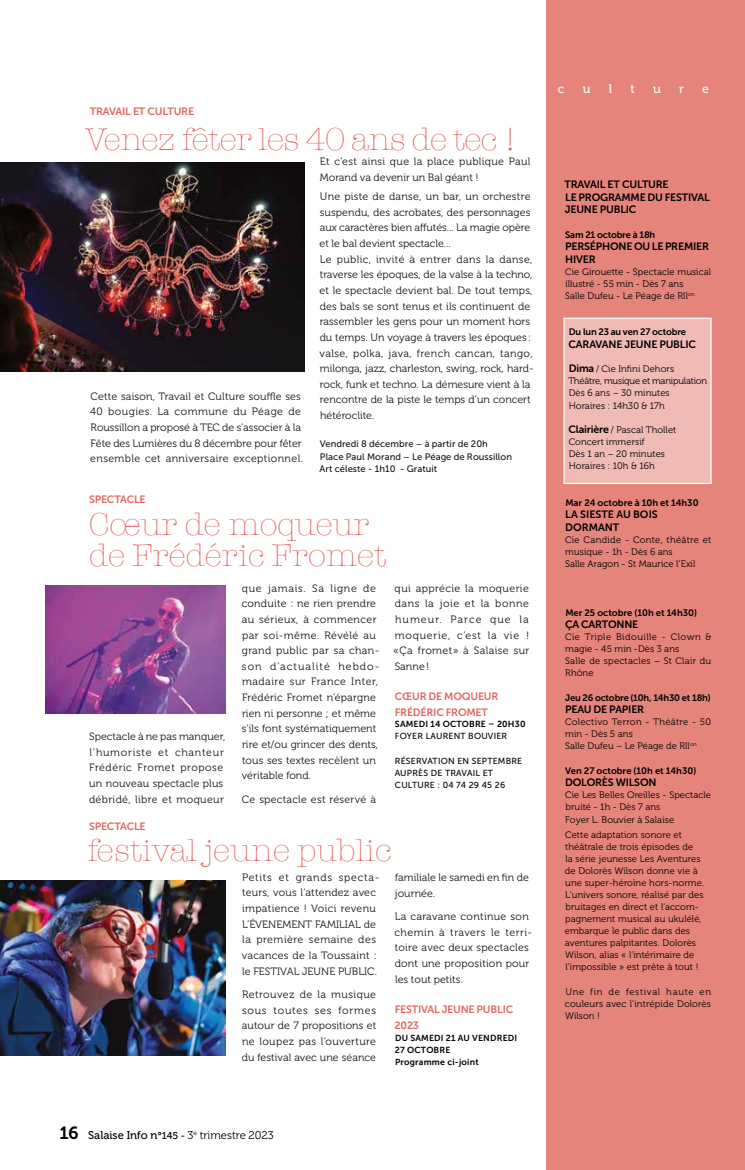
<style>
.page{position:relative;width:745px;height:1170px;background:#fff}
.page>*{position:absolute;margin:0;border:0;box-sizing:border-box;transform-origin:0 0}
.t1{font:300 32.5px/31.2px "American Typewriter";color:#e26762}
.t2{font:300 32.5px "American Typewriter";letter-spacing:-.02em;color:#e26762}
.t3{font:12.5px "Museo 500";color:#fff}
.t4{font:11.25px "Museo 300";color:#000}
.t5{font:10.62px/15.6px "Museo 300";letter-spacing:.015em;color:#181717}
.t6{font:10.62px/12.5px "Museo Sans 700";letter-spacing:-.02em;color:#000}
.t7{font:10.62px/15.6px "Museo 300";letter-spacing:.035em;color:#181717}
.t8{font:10.62px/15px "Museo Sans 700";letter-spacing:-.02em;color:#e26762}
.t9{font:10.62px/12.5px "Museo Sans 700";color:#000}
.t10{font:9.38px/12px "Museo 300";letter-spacing:.01em;color:#000}
.t11{font:9.38px "Museo Sans 700";letter-spacing:-.015em;color:#000}
.t12{font:9.38px/12.5px "Museo Sans 500";letter-spacing:.005em;color:#181717}
.t13{font:9.38px/12px "Museo 300";letter-spacing:.03em;color:#000}
.t14{font:8.75px/12px "Museo Sans 500";letter-spacing:.02em;color:#000}
.t15{font:8.75px/12px "Museo Sans 700";letter-spacing:.02em;color:#000}
.s1{font-family:"Museo 700";font-size:17.5px}
.s2{font-family:"Museo 500"}
.s3{font-family:"Museo 500";font-size:10px}
.s4{font-family:"Museo Sans 700";font-size:10.62px}
</style>
<div class="page">
<div style="left:546px;top:0;width:198px;height:1169px;background:#e4847a"></div>
<img style="left:0;top:163px;width:304px;height:208px">
<img style="left:45px;top:585px;width:180px;height:128px">
<img style="left:0;top:880px;width:225px;height:175px">
<div style="left:563px;top:318px;width:147px;height:165px;background:#f0bab5"></div>
<div style="left:563px;top:317px;width:148px;height:167px;border:1px solid #fff"></div>
<p class="t8" style="left:90px;top:104px;width:106px">TRAVAIL ET CULTURE</p>
<h1 class="t2" style="left:86px;top:115px;width:432px">Venez fêter les 40 ans de tec !</h1>
<p class="t5" style="left:90px;top:388px;width:214px">Cette saison, Travail et Culture souffle ses 40 bougies. La commune du Péage de Roussillon a proposé à TEC de s’associer à la Fête des Lumières du 8 décembre pour fêter ensemble cet anniversaire exceptionnel.</p>
<p class="t5" style="left:320px;top:154px;width:212px">Et c’est ainsi que la place publique Paul<br>Morand va devenir un Bal géant !</p>
<p class="t5" style="left:319px;top:189px;width:215px">Une piste de danse, un bar, un orchestre suspendu, des acrobates, des personnages aux caractères bien affutés... La magie opère et le bal devient spectacle...<br>Le public, invité à entrer dans la danse, traverse les époques, de la valse à la techno, et le spectacle devient bal. De tout temps, des bals se sont tenus et ils continuent de rassembler les gens pour un moment hors du temps. Un voyage à travers les époques : valse, polka, java, french cancan, tango, milonga, jazz, charleston, swing, rock, hard&shy;rock, funk et techno. La démesure vient à la rencontre de la piste le temps d’un concert hétéroclite.</p>
<p class="t12" style="left:319px;top:437px;width:194px">Vendredi 8 décembre – à partir de 20h<br>Place Paul Morand – Le Péage de Roussillon<br>Art céleste - 1h10 - Gratuit</p>
<p class="t8" style="left:89px;top:492px;width:58px">SPECTACLE</p>
<h1 class="t1" style="left:89px;top:507px;width:299px">Cœur de moqueur de Frédéric Fromet</h1>
<p class="t7" style="left:89px;top:728px;width:138px">Spectacle à ne pas manquer, l’humoriste et chanteur<br>Frédéric Fromet propose un nouveau spectacle plus débridé, libre et moqueur</p>
<p class="t5" style="left:241px;top:580px;width:139px">que jamais. Sa ligne de conduite : ne rien prendre au sérieux, à commencer par soi-même. Révélé au grand public par sa chan&shy;son d’actualité hebdo&shy;madaire sur France Inter,<br>Frédéric Fromet n’épargne rien ni personne ; et même s’ils font systématiquement rire et/ou grincer des dents, tous ses textes recèlent un véritable fond.</p>
<p class="t5" style="left:242px;top:791px;width:135px">Ce spectacle est réservé à</p>
<p class="t5" style="left:393px;top:580px;width:137px;text-align:justify">qui apprécie la moquerie dans la joie et la bonne humeur. Parce que la moquerie, c’est la vie ! «Ça fromet» à Salaise sur Sanne!</p>
<p class="t8" style="left:394px;top:689px;width:105px">CŒUR DE MOQUEUR<br>FRÉDÉRIC FROMET</p>
<p class="t15" style="left:395px;top:718px;width:132px">SAMEDI 14 OCTOBRE – 20H30</p>
<p class="t14" style="left:394px;top:730px;width:114px">FOYER LAURENT BOUVIER</p>
<p class="t14" style="left:394px;top:754px;width:129px">RÉSERVATION EN SEPTEMBRE<br>AUPRÈS DE TRAVAIL ET<br>CULTURE : 04 74 29 45 26</p>
<p class="t8" style="left:89px;top:818px;width:58px">SPECTACLE</p>
<h1 class="t1" style="left:87px;top:833px;width:306px">festival jeune public</h1>
<p class="t5" style="left:242px;top:869px;width:139px">Petits et grands specta&shy;teurs, vous l’attendez avec impatience ! Voici revenu<br>L’ÉVENEMENT FAMILIAL de la première semaine des vacances de la Toussaint : le FESTIVAL JEUNE PUBLIC.</p>
<p class="t5" style="left:242px;top:986px;width:136px;text-align:justify">Retrouvez de la musique sous toutes ses formes autour de 7 propositions et ne loupez pas l’ouverture du festival avec une séance</p>
<p class="t5" style="left:394px;top:869px;width:135px">familiale le samedi en fin de journée.</p>
<p class="t5" style="left:394px;top:908px;width:139px">La caravane continue son chemin à travers le terri&shy;toire avec deux spectacles dont une proposition pour les tout petits.</p>
<p class="t8" style="left:394px;top:1001px;width:120px;line-height:15.6px">FESTIVAL JEUNE PUBLIC<br>2023</p>
<p class="t15" style="left:394px;top:1031px;width:124px">DU SAMEDI 21 AU VENDREDI<br>27 OCTOBRE<br>Programme ci-joint</p>
<p class="t4" style="left:59px;top:1128px;width:216px"><span class="s1">16</span> <span class="s2">Salaise Info n°</span><span class="s3">145 -</span> 3<sup>e</sup> trimestre 2023</p>
<p class="t3" style="left:557px;top:82px;width:8px">c</p>
<p class="t3" style="left:582px;top:82px;width:9px">u</p>
<p class="t3" style="left:608px;top:82px;width:5px">l</p>
<p class="t3" style="left:630px;top:82px;width:6px">t</p>
<p class="t3" style="left:652px;top:82px;width:9px">u</p>
<p class="t3" style="left:678px;top:82px;width:6px">r</p>
<p class="t3" style="left:701px;top:82px;width:8px">e</p>
<p class="t6" style="left:564px;top:178px;width:147px">TRAVAIL ET CULTURE<br>LE PROGRAMME DU FESTIVAL<br>JEUNE PUBLIC</p>
<p class="t11" style="left:565px;top:229px;width:91px">Sam 21 octobre à 18h</p>
<p class="t6" style="left:565px;top:240px;width:145px">PERSÉPHONE OU LE PREMIER<br>HIVER</p>
<p class="t10" style="left:564px;top:266px;width:147px">Cie Girouette - Spectacle musical illustré - 55 min - Dès 7 ans<br>Salle Dufeu - Le Péage de Rll<sup>on</sup></p>
<p class="t11" style="left:568px;top:327px;width:119px">Du lun 23 au ven 27 octobre</p>
<p class="t6" style="left:568px;top:338px;width:129px">CARAVANE JEUNE PUBLIC</p>
<p class="t10" style="left:568px;top:363px;width:140px"><span class="s4">Dima</span> / Cie Infini Dehors<br>Théâtre, musique et manipulation<br>Dès 6 ans – 30 minutes<br>Horaires : 14h30 &amp; 17h</p>
<p class="t10" style="left:568px;top:424px;width:109px"><span class="s4">Clairière</span> / Pascal Thollet<br>Concert immersif<br>Dès 1 an – 20 minutes<br>Horaires : 10h &amp; 16h</p>
<p class="t11" style="left:565px;top:497px;width:135px">Mar 24 octobre à 10h et 14h30</p>
<p class="t9" style="left:565px;top:508px;width:94px">LA SIESTE AU BOIS<br>DORMANT</p>
<p class="t10" style="left:564px;top:533px;width:148px">Cie Candide - Conte, théâtre et musique - 1h - Dès 6 ans<br>Salle Aragon - St Maurice l’Exil</p>
<p class="t11" style="left:565px;top:607px;width:133px">Mer 25 octobre (10h et 14h30)</p>
<p class="t6" style="left:564px;top:618px;width:75px">ÇA CARTONNE</p>
<p class="t13" style="left:564px;top:631px;width:148px">Cie Triple Bidouille - Clown &amp; magie - 45 min -Dès 3 ans<br>Salle de spectacles – St Clair du<br>Rhône</p>
<p class="t11" style="left:564px;top:692px;width:147px">Jeu 26 octobre (10h, 14h30 et 18h)</p>
<p class="t6" style="left:565px;top:703px;width:80px">PEAU DE PAPIER</p>
<p class="t10" style="left:564px;top:716px;width:147px">Colectivo Terron - Théâtre - 50 min - Dès 5 ans<br>Salle Dufeu – Le Péage de Rll<sup>on</sup></p>
<p class="t11" style="left:564px;top:765px;width:132px">Ven 27 octobre (10h et 14h30)</p>
<p class="t6" style="left:565px;top:776px;width:93px">DOLORÈS WILSON</p>
<p class="t10" style="left:564px;top:789px;width:147px">Cie Les Belles Oreilles - Spectacle bruité - 1h - Dès 7 ans<br>Foyer L. Bouvier à Salaise</p>
<p class="t10" style="left:564px;top:829px;width:140px">Cette adaptation sonore et théâtrale de trois épisodes de<br>la série jeunesse Les Aventures de Dolorès Wilson donne vie à une super-héroïne hors-norme.<br>L’univers sonore, réalisé par des bruitages en direct et l’accom&shy;pagnement musical au ukulélé, embarque le public dans des aventures palpitantes. Dolorès<br>Wilson, alias « l’intérimaire de l’impossible » est prête à tout !</p>
<p class="t10" style="left:564px;top:985px;width:148px;text-align:justify">Une fin de festival haute en couleurs avec l’intrépide Dolorès Wilson !</p>
</div>
